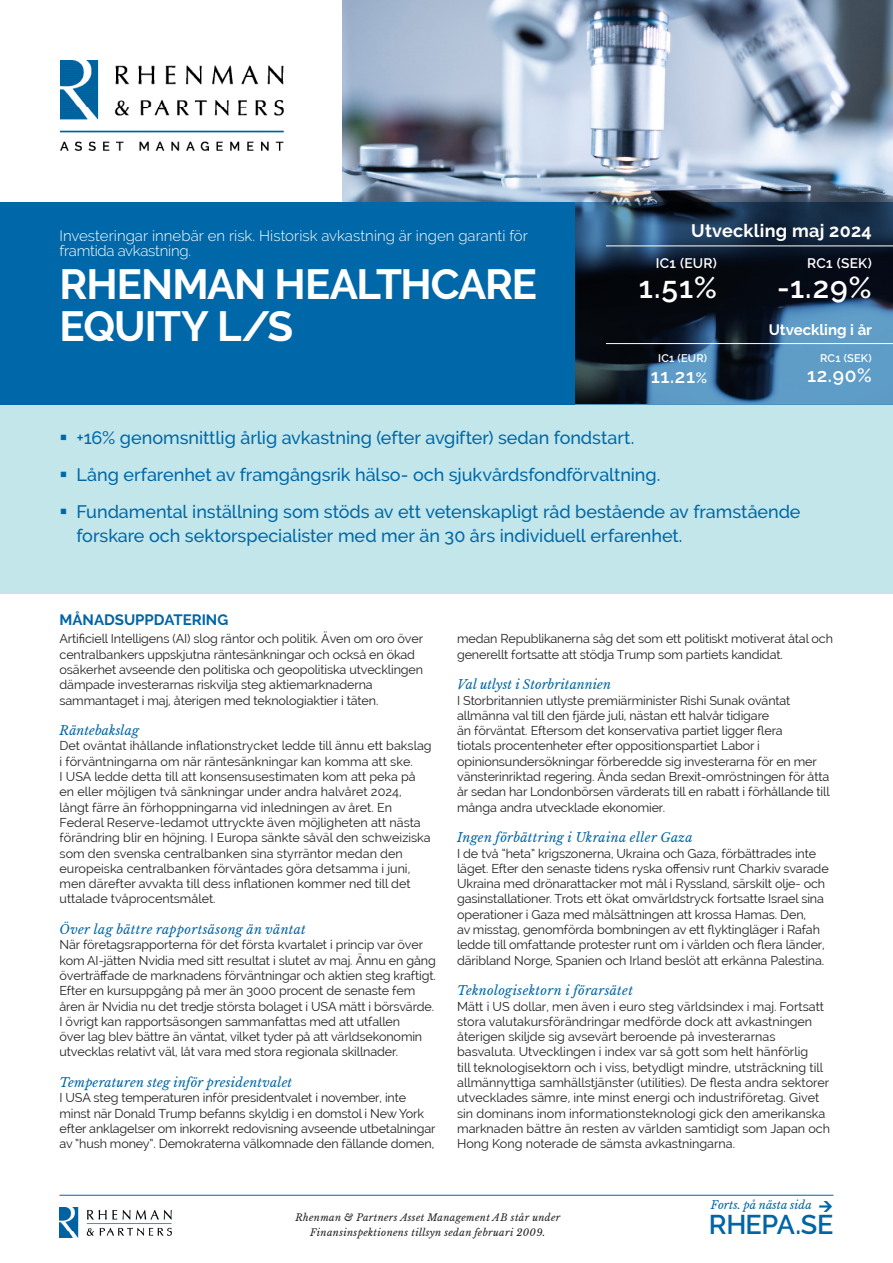
<style>
.page{position:relative;width:893px;height:1263px;background:#fff}
.page>*{position:absolute;margin:0;border:0;box-sizing:border-box;transform-origin:0 0}
.t1{font:700 42px/42.2px "Raleway";letter-spacing:-.025em;color:#fff}
.t2{font:600 30px "Raleway";color:#fff}
.t3{font:600 27px "Raleway";letter-spacing:-.01em;color:#0065a4}
.t4{font:600 19.2px "Raleway";letter-spacing:.035em;color:#fff}
.t5{font:500 18px/24px "Raleway";letter-spacing:-.005em;color:#0068a8}
.t6{font:700 18px "Raleway";letter-spacing:.015em;color:#fff}
.t7{font:300 15px/15px "Raleway";color:#fff}
.Rubrik_Libre_Baskerville{font:700 15px "Raleway";color:#0065a4}
.t8{font:700 15px "Raleway";color:#fff}
.t9{font:600 13.8px "Raleway";letter-spacing:.02em;color:#fff}
.Brödtext_EJ_INDRAG{font:12.6px/15.3px "Raleway";letter-spacing:-.01em;color:#231f20}
.Brödtext_EJ_INDRAG-2{font:italic 12.6px "Libre Baskerville";letter-spacing:.02em;color:#0065a4}
.t10{font:italic 11.25px "Libre Baskerville";letter-spacing:.005em;color:#0065a4}
.t11{font:600 10.95px "Raleway";letter-spacing:.02em;color:#fff}
.t12{font:italic 9.75px/15px "Libre Baskerville";letter-spacing:.035em;color:#231f20;text-align:center}
.s1{font-size:14.85px}
</style>
<div class="page">
<img style="left:342px;top:0;width:551px;height:203px">
<div style="left:0;top:404px;width:893px;height:189px;background:#c3e6ea"></div>
<div style="left:0;top:203px;width:575px;height:202px;background:#0068a8"></div>
<svg style="left:575px;top:203px;width:318px;height:202px;background:#233d54"></svg>
<img style="left:60px;top:60px;width:223px;height:91px">
<hr style="left:606px;top:343px;width:287px;height:1px;background:#fff">
<hr style="left:60px;top:1195px;width:773px;height:1px;background:#0065a4">
<img style="left:60px;top:1207px;width:112px;height:30px">
<hr style="left:606px;top:246px;width:287px;height:1px;background:#fff">
<p class="t7" style="left:60px;top:228px;width:470px">Investeringar innebär en risk. Historisk avkastning är ingen garanti för framtida avkastning.</p>
<p class="t1" style="left:60px;top:263px;width:479px">RHENMAN HEALTHCARE<br>EQUITY L/S</p>
<p class="t6" style="left:691px;top:221px;width:182px">Utveckling maj 2024</p>
<p class="t9" style="left:656px;top:255px;width:63px">IC1 (EUR)</p>
<p class="t2" style="left:639px;top:270px;width:80px">1.51%</p>
<p class="t11" style="left:658px;top:352px;width:50px">IC1 (EUR)</p>
<p class="t4" style="left:651px;top:365px;width:58px">11.21<span class="s1">%</span></p>
<p class="t9" style="left:807px;top:255px;width:66px">RC1 (SEK)</p>
<p class="t2" style="left:777px;top:271px;width:96px">-1.29%</p>
<p class="t8" style="left:769px;top:321px;width:105px">Utveckling i år</p>
<p class="t11" style="left:820px;top:351px;width:53px">RC1 (SEK)</p>
<p class="t4" style="left:807px;top:365px;width:66px">12.90%</p>
<p class="t5" style="left:77px;top:426px;width:559px">+16% genomsnittlig årlig avkastning (efter avgifter) sedan fondstart.</p>
<p class="t5" style="left:77px;top:462px;width:585px">Lång erfarenhet av framgångsrik hälso- och sjukvårdsfondförvaltning.</p>
<p class="t5" style="left:77px;top:499px;width:725px">Fundamental inställning som stöds av ett vetenskapligt råd bestående av framstående forskare och sektorspecialister med mer än 30 års individuell erfarenhet.</p>
<p class="Rubrik_Libre_Baskerville" style="left:60px;top:611px;width:170px">MÅNADSUPPDATERING</p>
<p class="Brödtext_EJ_INDRAG" style="left:60px;top:631px;width:365px">Artificiell Intelligens (AI) slog räntor och politik. Även om oro över centralbankers uppskjutna räntesänkningar och också en ökad osäkerhet avseende den politiska och geopolitiska utvecklingen dämpade investerarnas riskvilja steg aktiemarknaderna sammantaget i maj, återigen med teknologiaktier i täten.</p>
<p class="Brödtext_EJ_INDRAG-2" style="left:60px;top:723px;width:81px">Räntebakslag</p>
<p class="Brödtext_EJ_INDRAG" style="left:60px;top:738px;width:374px">Det oväntat ihållande inflationstrycket ledde till ännu ett bakslag i förväntningarna om när räntesänkningar kan komma att ske.<br>I USA ledde detta till att konsensusestimaten kom att peka på en eller möjligen två sänkningar under andra halvåret 2024, långt färre än förhoppningarna vid inledningen av året. En Federal Reserve-ledamot uttryckte även möjligheten att nästa förändring blir en höjning. I Europa sänkte såväl den schweiziska som den svenska centralbanken sina styrräntor medan den europeiska centralbanken förväntades göra detsamma i juni, men därefter avvakta till dess inflationen kommer ned till det uttalade tvåprocentsmålet.</p>
<p class="Brödtext_EJ_INDRAG-2" style="left:60px;top:922px;width:248px">Över lag bättre rapportsäsong än väntat</p>
<p class="Brödtext_EJ_INDRAG" style="left:60px;top:937px;width:378px">När företagsrapporterna för det första kvartalet i princip var över kom AI-jätten Nvidia med sitt resultat i slutet av maj. Ännu en gång överträffade de marknadens förväntningar och aktien steg kraftigt.<br>Efter en kursuppgång på mer än 3000 procent de senaste fem åren är Nvidia nu det tredje största bolaget i USA mätt i börsvärde.<br>I övrigt kan rapportsäsongen sammanfattas med att utfallen<br>över lag blev bättre än väntat, vilket tyder på att världsekonomin utvecklas relativt väl, låt vara med stora regionala skillnader.</p>
<p class="Brödtext_EJ_INDRAG-2" style="left:60px;top:1075px;width:234px">Temperaturen steg inför presidentvalet</p>
<p class="Brödtext_EJ_INDRAG" style="left:60px;top:1090px;width:377px">I USA steg temperaturen inför presidentvalet i november, inte minst när Donald Trump befanns skyldig i en domstol i New York efter anklagelser om inkorrekt redovisning avseende utbetalningar av ”hush money”. Demokraterna välkomnade den fällande domen,</p>
<p class="Brödtext_EJ_INDRAG" style="left:457px;top:631px;width:377px">medan Republikanerna såg det som ett politiskt motiverat åtal och generellt fortsatte att stödja Trump som partiets kandidat.</p>
<p class="Brödtext_EJ_INDRAG-2" style="left:457px;top:677px;width:155px">Val utlyst i Storbritannien</p>
<p class="Brödtext_EJ_INDRAG" style="left:457px;top:692px;width:374px">I Storbritannien utlyste premiärminister Rishi Sunak oväntat allmänna val till den fjärde juli, nästan ett halvår tidigare<br>än förväntat. Eftersom det konservativa partiet ligger flera<br>tiotals procentenheter efter oppositionspartiet Labor i opinionsundersökningar förberedde sig investerarna för en mer vänsterinriktad regering. Ända sedan Brexit-omröstningen för åtta år sedan har Londonbörsen värderats till en rabatt i förhållande till många andra utvecklade ekonomier.</p>
<p class="Brödtext_EJ_INDRAG-2" style="left:457px;top:830px;width:237px">Ingen förbättring i Ukraina eller Gaza</p>
<p class="Brödtext_EJ_INDRAG" style="left:457px;top:845px;width:373px">I de två “heta” krigszonerna, Ukraina och Gaza, förbättrades inte läget. Efter den senaste tidens ryska offensiv runt Charkiv svarade Ukraina med drönarattacker mot mål i Ryssland, särskilt olje- och gasinstallationer. Trots ett ökat omvärldstryck fortsatte Israel sina operationer i Gaza med målsättningen att krossa Hamas. Den,<br>av misstag, genomförda bombningen av ett flyktingläger i Rafah ledde till omfattande protester runt om i världen och flera länder, däribland Norge, Spanien och Irland beslöt att erkänna Palestina.</p>
<p class="Brödtext_EJ_INDRAG-2" style="left:457px;top:983px;width:177px">Teknologisektorn i förarsätet</p>
<p class="Brödtext_EJ_INDRAG" style="left:457px;top:998px;width:375px">Mätt i US dollar, men även i euro steg världsindex i maj. Fortsatt stora valutakursförändringar medförde dock att avkastningen återigen skiljde sig avsevärt beroende på investerarnas basvaluta. Utvecklingen i index var så gott som helt hänförlig<br>till teknologisektorn och i viss, betydligt mindre, utsträckning till allmännyttiga samhällstjänster (utilities). De flesta andra sektorer utvecklades sämre, inte minst energi och industriföretag. Givet sin dominans inom informationsteknologi gick den amerikanska marknaden bättre än resten av världen samtidigt som Japan och Hong Kong noterade de sämsta avkastningarna.</p>
<p class="t12" style="left:295px;top:1210px;width:266px">Rhenman &amp; Partners Asset Management AB står under<br>Finansinspektionens tillsyn sedan februari 2009.</p>
<p class="t10" style="left:711px;top:1198px;width:102px">Forts. på nästa sida</p>
<p class="t3" style="left:709px;top:1209px;width:126px">RHEPA.SE</p>
</div>
